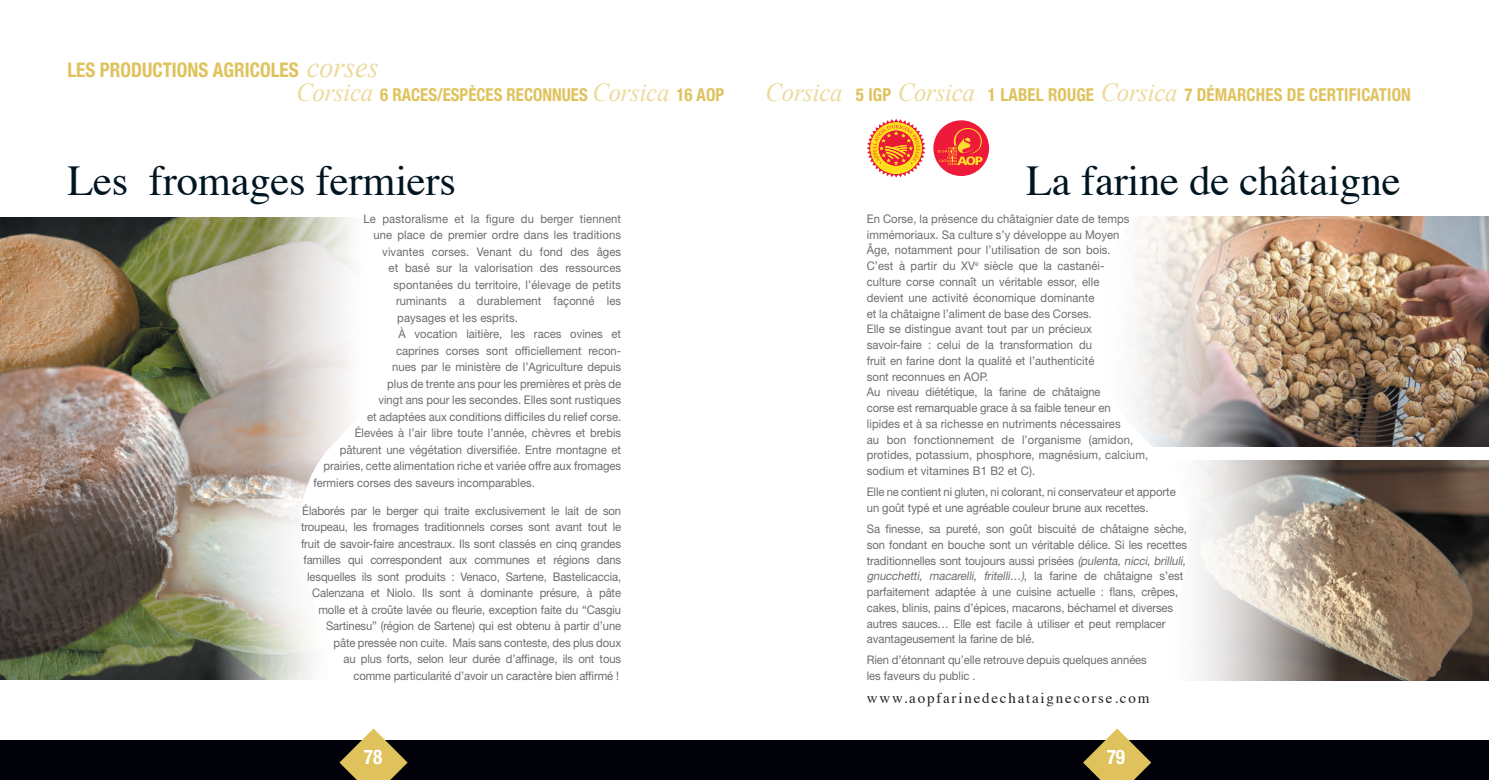
<style>
.page{position:relative;width:1489px;height:780px;background:#fff}
.page>*{position:absolute;margin:0;border:0;box-sizing:border-box;transform-origin:0 0}
.t1{font:42.5px "Times";letter-spacing:-.005em;color:#001522}
.t2{font:700 condensed 20.12px "Helvetica Neue LT Std";color:#dfc25c;scale:.95 1}
.t3{font:700 condensed 20.12px "Helvetica Neue LT Std";color:#fff;scale:.95 1}
.t4{font:700 condensed 17.75px "Helvetica Neue LT Std";letter-spacing:.01em;color:#dfc25c;scale:.95 1}
.t5{font:15px "Times";letter-spacing:.12em;color:#231f20}
.t6{font:11.88px/15.8px "Helvetica Neue LT Std";color:#6c6d70;scale:.95 1}
.s1{font-family:"Times New Roman";font-weight:400;font-style:italic;font-stretch:normal;font-size:29.75px;color:#ecda9b}
.s2{font-family:"Times New Roman";font-weight:400;font-style:italic;font-stretch:normal;font-size:26.12px;color:#ecda9b}
.s3{font-style:italic}
</style>
<div class="page">
<div style="left:0;top:740px;width:1488px;height:40px;background:#010209"></div>
<svg style="left:1083px;top:739px;width:68px;height:41px"></svg>
<svg style="left:339px;top:735px;width:68px;height:45px"></svg>
<svg style="left:867px;top:119px;width:58px;height:58px"></svg>
<div style="left:933px;top:120px;width:56px;height:56px;background:#ed1a3a;border-radius:50%"></div>
<svg style="left:937px;top:128px;width:45px;height:37px"></svg>
<img style="left:1188px;top:216px;width:300px;height:231px">
<img style="left:1199px;top:461px;width:289px;height:219px">
<img style="left:0;top:217px;width:301px;height:281px">
<img style="left:0;top:498px;width:301px;height:181px">
<svg style="left:301px;top:217px;width:77px;height:516px"></svg>
<svg style="left:1107px;top:216px;width:81px;height:523px"></svg>
<h2 class="t2" style="left:67px;top:58px;width:329px">LES PRODUCTIONS AGRICOLES <span class="s1">corses</span></h2>
<h3 class="t4" style="left:296px;top:83px;width:452px"><span class="s2">Corsica</span> 6 RACES/ESPÈCES RECONNUES <span class="s2">Corsica</span> 16 AOP</h3>
<h3 class="t4" style="left:765px;top:83px;width:680px"><span class="s2">Corsica</span> 5 IGP <span class="s2">Corsica</span> 1 LABEL ROUGE <span class="s2">Corsica</span> 7 DÉMARCHES DE CERTIFICATION</h3>
<h1 class="t1" style="left:67px;top:141px;width:390px">Les fromages fermiers</h1>
<p class="t6" style="left:363px;top:210px;width:273px">Le pastoralisme et la figure du berger tiennent</p>
<p class="t6" style="left:373px;top:227px;width:262px">une place de premier ordre dans les traditions</p>
<p class="t6" style="left:382px;top:243px;width:253px">vivantes corses. Venant du fond des âges</p>
<p class="t6" style="left:388px;top:260px;width:246px">et basé sur la valorisation des ressources</p>
<p class="t6" style="left:393px;top:276px;width:241px">spontanées du territoire, l’élevage de petits</p>
<p class="t6" style="left:396px;top:293px;width:238px">ruminants a durablement façonné les</p>
<p class="t6" style="left:397px;top:309px;width:129px">paysages et les esprits.</p>
<p class="t6" style="left:398px;top:326px;width:236px">À vocation laitière, les races ovines et</p>
<p class="t6" style="left:396px;top:342px;width:238px">caprines corses sont officiellement recon-</p>
<p class="t6" style="left:392px;top:359px;width:242px">nues par le ministère de l’Agriculture depuis</p>
<p class="t6" style="left:387px;top:375px;width:248px">plus de trente ans pour les premières et près de</p>
<p class="t6" style="left:378px;top:392px;width:257px">vingt ans pour les secondes. Elles sont rustiques</p>
<p class="t6" style="left:367px;top:408px;width:269px">et adaptées aux conditions difficiles du relief corse.</p>
<p class="t6" style="left:355px;top:425px;width:282px">Élevées à l’air libre toute l’année, chèvres et brebis</p>
<p class="t6" style="left:340px;top:441px;width:298px">pâturent une végétation diversifiée. Entre montagne et</p>
<p class="t6" style="left:323px;top:458px;width:315px">prairies, cette alimentation riche et variée offre aux fromages</p>
<p class="t6" style="left:313px;top:474px;width:234px">fermiers corses des saveurs incomparables.</p>
<p class="t6" style="left:301px;top:502px;width:338px;line-height:16.5px;text-align:right">Élaborés par le berger qui traite exclusivement le lait de son troupeau, les fromages traditionnels corses sont avant tout le fruit de savoir-faire ancestraux. Ils sont classés en cinq grandes familles qui correspondent aux communes et régions dans lesquelles ils sont produits : Venaco, Sartene, Bastelicaccia, Calenzana et Niolo. Ils sont à dominante présure, à pâte molle et à croûte lavée ou fleurie, exception faite du “Casgiu Sartinesu” (région de Sartene) qui est obtenu à partir d’une<br>pâte pressée non cuite. Mais sans conteste, des plus doux<br>au plus forts, selon leur durée d’affinage, ils ont tous<br>comme particularité d’avoir un caractère bien affirmé !</p>
<h1 class="t1" style="left:1026px;top:141px;width:376px">La farine de châtaigne</h1>
<p class="t6" style="left:866px;top:211px;width:298px">En Corse, la présence du châtaignier date de temps immémoriaux. Sa culture s’y développe au Moyen<br>Âge, notamment pour l’utilisation de son bois.<br>C’est à partir du XV<sup>e</sup> siècle que la castanéi-<br>culture corse connaît un véritable essor, elle<br>devient une activité économique dominante<br>et la châtaigne l’aliment de base des Corses.<br>Elle se distingue avant tout par un précieux savoir-faire : celui de la transformation du<br>fruit en farine dont la qualité et l’authenticité<br>sont reconnues en AOP.<br>Au niveau diététique, la farine de châtaigne<br>corse est remarquable grace à sa faible teneur en<br>lipides et à sa richesse en nutriments nécessaires<br>au bon fonctionnement de l’organisme (amidon, protides, potassium, phosphore, magnésium, calcium, sodium et vitamines B1 B2 et C).</p>
<p class="t6" style="left:866px;top:484px;width:326px">Elle ne contient ni gluten, ni colorant, ni conservateur et apporte un goût typé et une agréable couleur brune aux recettes.</p>
<p class="t6" style="left:866px;top:520px;width:340px">Sa finesse, sa pureté, son goût biscuité de châtaigne sèche, son fondant en bouche sont un véritable délice. Si les recettes traditionnelles sont toujours aussi prisées <span class="s3">(pulenta, nicci, brilluli, gnucchetti, macarelli, fritelli…)</span>, l a f a r i n e d e c h ât a i g n e s ’ e s t parfaitement adaptée à une cuisine actuelle : flans, crêpes, cakes, blinis, pains d’épices, macarons, béchamel et diverses autres sauces… Elle est facile à utiliser et peut remplacer avantageusement la farine de blé.</p>
<p class="t6" style="left:866px;top:652px;width:296px">Rien d’étonnant qu’elle retrouve depuis quelques années les faveurs du public .</p>
<p class="t5" style="left:866px;top:684px;width:284px">www.aopfarinedechataignecorse.com</p>
<h2 class="t3" style="left:364px;top:744px;width:21px">78</h2>
<h2 class="t3" style="left:1106px;top:744px;width:21px">79</h2>
</div>
